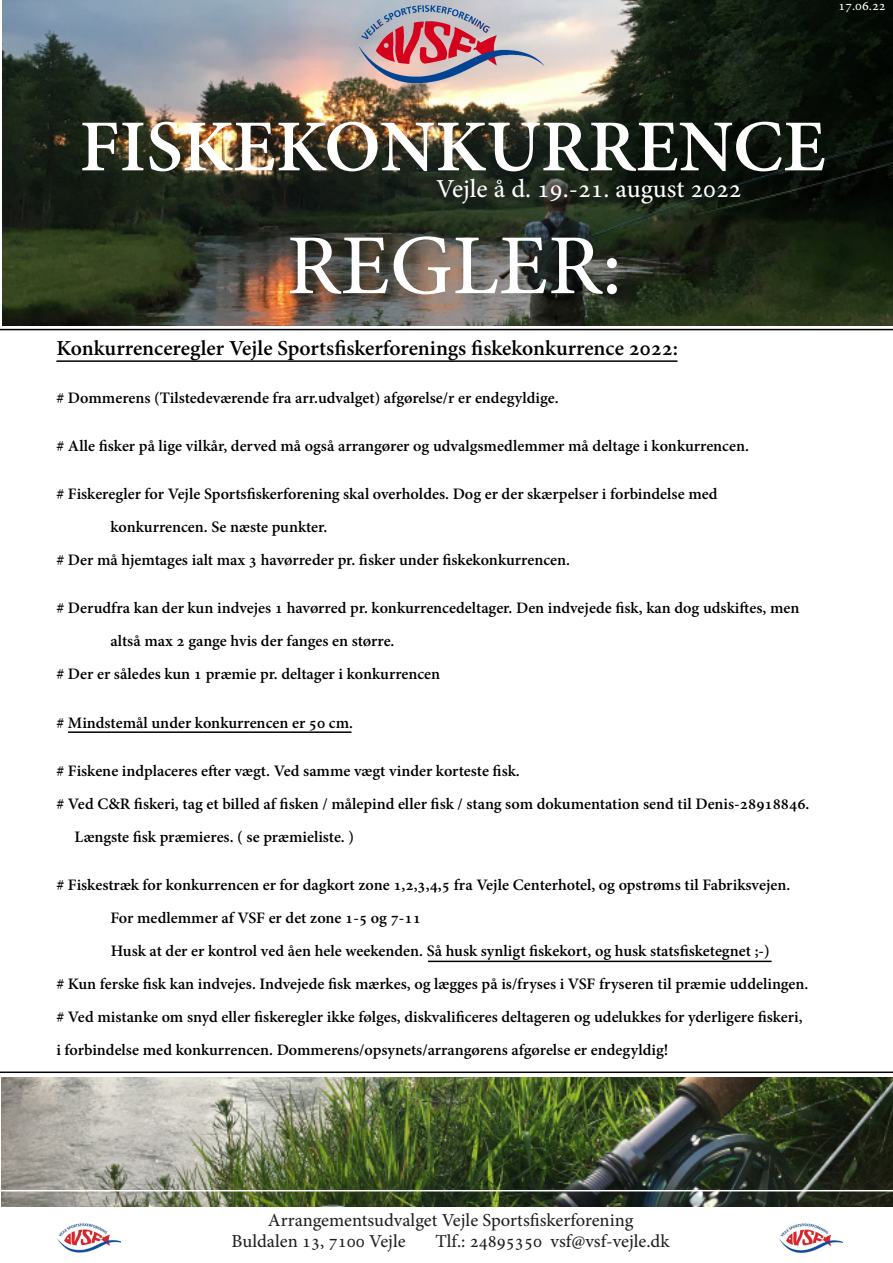
<style>
.page{position:relative;width:893px;height:1263px;background:#fff}
.page>*{position:absolute;margin:0;border:0;box-sizing:border-box;transform-origin:0 0}
.t1{font:84px "Adobe Hebrew";color:#fff}
.t2{font:700 72px "Adobe Hebrew";color:#fff}
.t3{font:25.5px "Adobe Hebrew";color:#fff}
.t4{font:700 21px "Adobe Hebrew";color:#000}
.t5{font:18px/21.6px "Adobe Hebrew";color:#231f20}
.t6{font:700 15.75px/33px "Adobe Hebrew";color:#000}
.t7{font:13.5px "Adobe Hebrew";color:#fff}
</style>
<div class="page">
<img style="left:2px;top:0;width:891px;height:325px">
<img style="left:1px;top:1077px;width:892px;height:129px">
<img style="left:356px;top:2px;width:190px;height:83px">
<img style="left:58px;top:1223px;width:63px;height:30px">
<img style="left:779px;top:1223px;width:63px;height:30px">
<hr style="left:68px;top:731px;width:283px;height:2px;background:#000">
<hr style="left:428px;top:961px;width:344px;height:1px;background:#000">
<hr style="left:0;top:329px;width:893px;height:1px;background:#000">
<hr style="left:0;top:1190px;width:893px;height:1px;background:#fff">
<hr style="left:0;top:1071px;width:893px;height:2px;background:#000">
<hr style="left:56px;top:360px;width:621px;height:2px;background:#000">
<p class="t7" style="left:838px;top:-3px;width:49px">17.06.22</p>
<p class="t2" style="left:79px;top:103px;width:748px">FISKEKONKURRENCE</p>
<p class="t3" style="left:436px;top:173px;width:307px">Vejle .då 19.-21. august 2022</p>
<p class="t1" style="left:287px;top:215px;width:336px">REGLER:</p>
<p class="t4" style="left:56px;top:336px;width:623px">Konkurrenceregler Vejle Sportsfiskerforenings fiskekonkurrence 2022:</p>
<p class="t6" style="left:56px;top:382px;width:504px"># Dommerens (Tilstedeværende fra arr.udvalget) afgørelse r/ er endegyldige.</p>
<p class="t6" style="left:56px;top:430px;width:694px"># Alle fisker på lige vilkår, derved må også arrangører og udvalgsmedlemmer må deltage i konkurrencen.</p>
<p class="t6" style="left:110px;top:478px;width:609px;text-indent:-54px"># Fiskeregler for Vejle Sportsfiskerforening skal overholdes. Dog er der skærpelser i forbindelse med konkurrencen. Se næste punkter.</p>
<p class="t6" style="left:56px;top:544px;width:515px"># Der må hjemtages ialt max 3 havørreder pr. fisker under fiskekonkurrencen.</p>
<p class="t6" style="left:110px;top:592px;width:690px;text-indent:-54px"># Derudfra kan der kun indvejes 1 havørred pr. konkurrencedeltager. Den indvejede fisk, kan dog udskiftes, men altså max 2 gange hvis der fanges en større.</p>
<p class="t6" style="left:56px;top:658px;width:385px"># Der er således kun 1 præmie pr. deltager i konkurrencen</p>
<p class="t6" style="left:56px;top:706px;width:298px"># Mindstemål under konkurrencen er 50 cm.</p>
<p class="t6" style="left:56px;top:754px;width:465px"># Fiskene indplaceres efter vægt. Ved samme vægt vinder korteste fisk.</p>
<p class="t6" style="left:75px;top:787px;width:736px;text-indent:-18px"># Ved C&amp;R fiskeri, tag et billed af fisken / målepind eller fisk / stang som dokumentation send til Denis-28918846.<br>Længste fisk præmieres. ( se præmieliste (.</p>
<p class="t6" style="left:56px;top:868px;width:735px"># Fiskestræk for konkurrencen er for dagkort zone 1,2,3,4,5 fra Vejle Centerhotel, og opstrøms til Fabriksvejen.</p>
<p class="t6" style="left:110px;top:901px;width:312px">For medlemmer af VSF er det zone 1-5 og 7-11</p>
<p class="t6" style="left:111px;top:934px;width:660px">Husk at der er kontrol ved åen hele weekenden. Så husk synligt fiskekort, og husk statsfisketegnet (-;</p>
<p class="t6" style="left:56px;top:967px;width:753px"># Kun ferske fisk kan indvejes. Indvejede fisk mærkes, og lægges på is/fryses i VSF fryseren til præmie uddelingen. # Ved mistanke om snyd eller fiskeregler ikke følges, diskvalificeres deltageren og udelukkes for yderligere fiskeri, i forbindelse med konkurrencen. Dommerens/opsynets/arrangørens afgørelse er endegyldig!</p>
<p class="t5" style="left:551px;top:1209px;width:121px;text-indent:-283px">Arrangementsudvalget Vejle Sportsfiskerforening vsf@vsf-vejle.dk</p>
<p class="t5" style="left:232px;top:1231px;width:176px">Buldalen 13, 7100 Vejle</p>
<p class="t5" style="left:435px;top:1231px;width:108px">Tlf.: 24895350</p>
</div>
